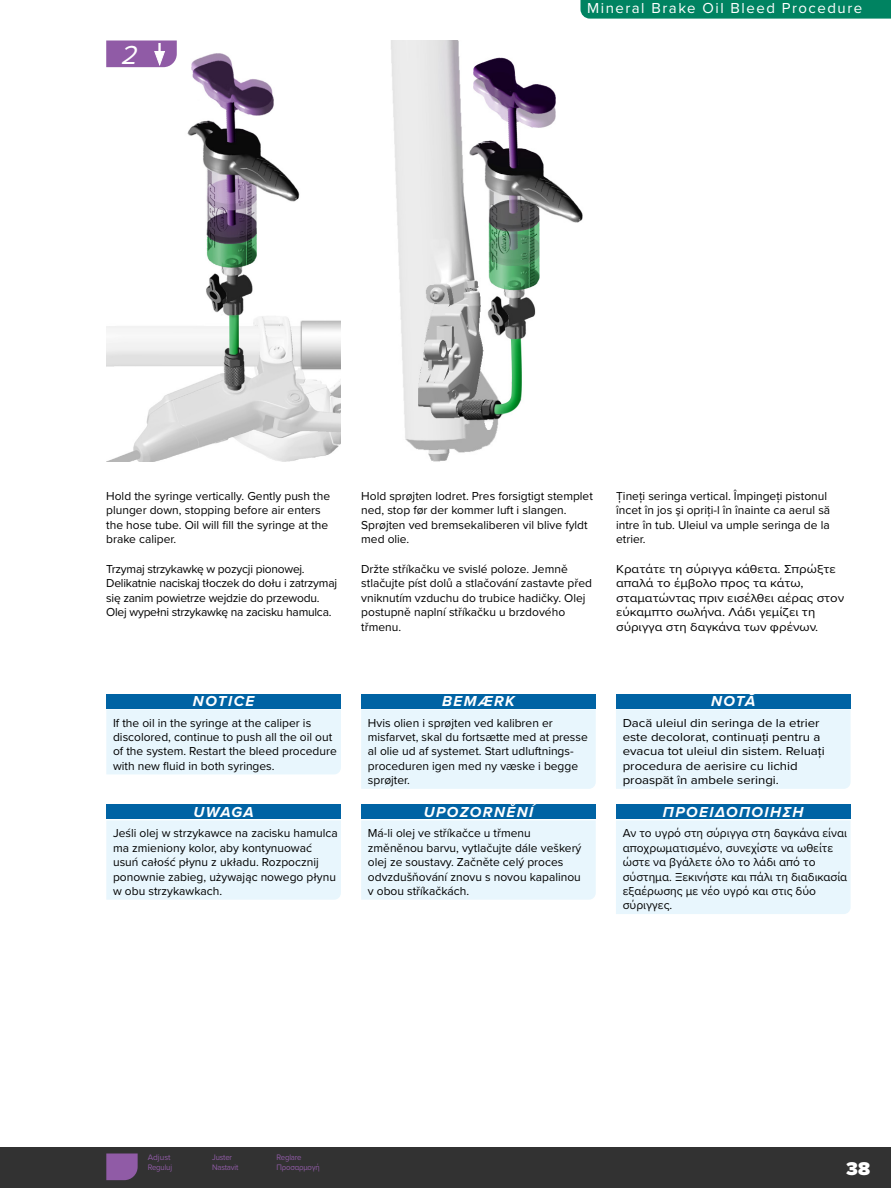
<style>
.page{position:relative;width:891px;height:1188px;background:#fff}
.page>*{position:absolute;margin:0;border:0;box-sizing:border-box;transform-origin:0 0}
.User_Manual_Number_F{font:italic 27px "Proxima Nova";color:#fff}
.t1{font:900 19.2px "Proxima Nova";color:#fff}
.Signal_Word_centered{font:italic 700 15px "Proxima Nova";letter-spacing:.1em;color:#fff}
.t2{font:15px "Proxima Nova";letter-spacing:.1em;color:#fff}
.Signal_Word_Text_-_N{font:12px/14.4px "Proxima Nova";color:#000}
.User_Manual_Text_-_N{font:12px/14.4px "Proxima Nova";color:#000}
.User_Manual_Text_-_N-2{font:12px/14.4px "Proxima Nova";letter-spacing:-.02em;color:#000}
.Signal_Word_Text_-_N-2{font:12px/14.4px "Proxima Nova";color:#000;scale:1.1 1}
.GreekBody{font:12px/14.4px "Proxima Nova";color:#000;scale:1.1 1}
.t3{font:8.25px "Proxima Nova";letter-spacing:-.02em;color:#905ba6;scale:.94 1}
.t4{font:8.25px "Proxima Nova";letter-spacing:-.02em;color:#905ba6}
</style>
<div class="page">
<div style="left:580px;top:0;width:311px;height:19px;background:#008361"></div>
<div style="left:0;top:1148px;width:891px;height:40px;background:#323232"></div>
<img style="left:106px;top:53px;width:235px;height:409px">
<svg style="left:106px;top:40px;width:71px;height:27px;background:#9a6aae"></svg>
<img style="left:391px;top:40px;width:192px;height:422px">
<svg style="left:106px;top:1153px;width:32px;height:27px"></svg>
<div style="left:106px;top:694px;width:235px;height:15px;background:#0063a4"></div>
<div style="left:106px;top:710px;width:235px;height:64px;background:#e8f6fd"></div>
<div style="left:361px;top:694px;width:235px;height:15px;background:#0063a4"></div>
<div style="left:361px;top:710px;width:235px;height:79px;background:#e8f6fd"></div>
<div style="left:616px;top:694px;width:235px;height:15px;background:#0063a4"></div>
<div style="left:616px;top:710px;width:235px;height:79px;background:#e8f6fd"></div>
<div style="left:106px;top:804px;width:235px;height:15px;background:#0063a4"></div>
<div style="left:106px;top:820px;width:235px;height:80px;background:#e8f6fd"></div>
<div style="left:361px;top:804px;width:235px;height:15px;background:#0063a4"></div>
<div style="left:361px;top:820px;width:235px;height:80px;background:#e8f6fd"></div>
<div style="left:616px;top:804px;width:235px;height:15px;background:#0063a4"></div>
<div style="left:616px;top:820px;width:235px;height:94px;background:#e8f6fd"></div>
<p class="User_Manual_Number_F" style="left:120px;top:35px;width:25px">2</p>
<p class="t2" style="left:587px;top:-3px;width:277px">Mineral Brake Oil Bleed Procedure</p>
<p class="User_Manual_Text_-_N" style="left:106px;top:488px;width:225px">Hold the syringe vertically. Gently push the plunger down, stopping before air enters the hose tube. Oil will fill the syringe at the brake caliper.</p>
<p class="User_Manual_Text_-_N" style="left:361px;top:488px;width:233px">Hold sprøjten lodret. Pres forsigtigt stemplet ned, stop før der kommer luft i slangen.<br>Sprøjten ved bremsekaliberen vil blive fyldt med olie.</p>
<p class="User_Manual_Text_-_N" style="left:616px;top:488px;width:216px">Țineți seringa vertical. Împingeți pistonul încet în jos şi opriți-l în înainte ca aerul să intre în tub. Uleiul va umple seringa de la etrier.</p>
<p class="User_Manual_Text_-_N-2" style="left:106px;top:561px;width:232px">Trzymaj strzykawkę w pozycji pionowej.<br>Delikatnie naciskaj tłoczek do dołu i zatrzymaj się zanim powietrze wejdzie do przewodu.<br>Olej wypełni strzykawkę na zacisku hamulca.</p>
<p class="User_Manual_Text_-_N" style="left:361px;top:561px;width:232px">Držte stříkačku ve svislé poloze. Jemně stlačujte píst dolů a stlačování zastavte před vniknutím vzduchu do trubice hadičky. Olej postupně naplní stříkačku u brzdového třmenu.</p>
<p class="GreekBody" style="left:616px;top:561px;width:209px">Κρατάτε τη σύριγγα κάθετα. Σπρώξτε απαλά το έμβολο προς τα κάτω, σταματώντας πριν εισέλθει αέρας στον εύκαμπτο σωλήνα. Λάδι γεμίζει τη σύριγγα στη δαγκάνα των φρένων.</p>
<p class="Signal_Word_centered" style="left:193px;top:690px;width:63px">NOTICE</p>
<p class="Signal_Word_Text_-_N" style="left:113px;top:715px;width:225px">If the oil in the syringe at the caliper is discolored, continue to push all the oil out of the system. Restart the bleed procedure with new fluid in both syringes.</p>
<p class="Signal_Word_centered" style="left:193px;top:801px;width:62px">UWAGA</p>
<p class="Signal_Word_Text_-_N" style="left:113px;top:826px;width:226px">Jeśli olej w strzykawce na zacisku hamulca ma zmieniony kolor, aby kontynuować usuń całość płynu z układu. Rozpocznij ponownie zabieg, używając nowego płynu w obu strzykawkach.</p>
<p class="Signal_Word_centered" style="left:442px;top:690px;width:74px">BEMÆRK</p>
<p class="Signal_Word_Text_-_N" style="left:368px;top:715px;width:221px">Hvis olien i sprøjten ved kalibren er misfarvet, skal du fortsætte med at presse al olie ud af systemet. Start udluftnings&shy;proceduren igen med ny væske i begge sprøjter.</p>
<p class="Signal_Word_centered" style="left:424px;top:801px;width:111px">UPOZORNĚNÍ</p>
<p class="Signal_Word_Text_-_N" style="left:368px;top:826px;width:215px">Má-li olej ve stříkačce u třmenu změněnou barvu, vytlačujte dále veškerý olej ze soustavy. Začněte celý proces odvzdušňování znovu s novou kapalinou v obou stříkačkách.</p>
<p class="Signal_Word_centered" style="left:711px;top:690px;width:46px">NOTĂ</p>
<p class="Signal_Word_Text_-_N-2" style="left:623px;top:715px;width:185px">Dacă uleiul din seringa de la etrier este decolorat, continuați pentru a evacua tot uleiul din sistem. Reluați procedura de aerisire cu lichid proaspăt în ambele seringi.</p>
<p class="Signal_Word_centered" style="left:663px;top:801px;width:142px">ΠΡΟΕΙΔΟΠΟΙΗΣΗ</p>
<p class="Signal_Word_Text_-_N" style="left:623px;top:826px;width:226px">Αν το υγρό στη σύριγγα στη δαγκάνα είναι αποχρωματισμένο, συνεχίστε να ωθείτε ώστε να βγάλετε όλο το λάδι από το σύστημα. Ξεκινήστε και πάλι τη διαδικασία εξαέρωσης με νέο υγρό και στις δύο σύριγγες.</p>
<p class="t4" style="left:148px;top:1151px;width:24px">Adjust</p>
<p class="t3" style="left:212px;top:1151px;width:23px">Juster</p>
<p class="t3" style="left:277px;top:1151px;width:28px">Reglare</p>
<p class="t3" style="left:148px;top:1161px;width:27px">Reguluj</p>
<p class="t3" style="left:212px;top:1161px;width:29px">Nastavit</p>
<p class="t3" style="left:277px;top:1161px;width:48px">Προσαρμογή</p>
<h2 class="t1" style="left:846px;top:1154px;width:25px">38</h2>
</div>
